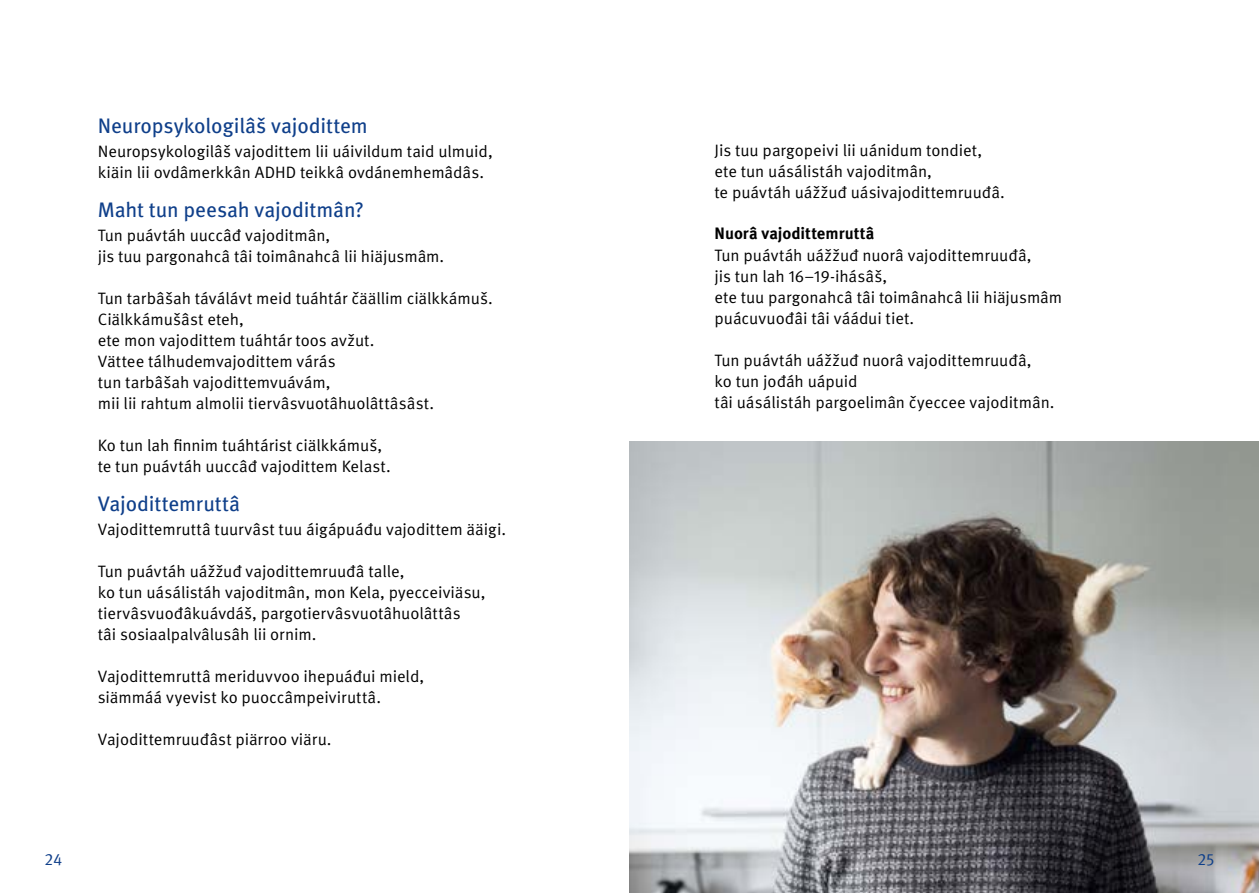
<style>
.page{position:relative;width:1259px;height:893px;background:#fff}
.page>*{position:absolute;margin:0;border:0;box-sizing:border-box;transform-origin:0 0}
.H2_otsikko{font:21px "Meta Pro";letter-spacing:-.005em;color:#0f3f8a}
.Body_copy{font:16.5px/21px "Meta Pro Norm";letter-spacing:-.005em;color:#000}
.H3_otsikko{font:700 16.5px "Meta Pro";color:#000}
.t1{font:16.5px "Meta Pro Norm";color:#0f3f8a}
</style>
<div class="page">
<img style="left:629px;top:441px;width:630px;height:452px">
<h2 class="H2_otsikko" style="left:98px;top:110px;width:271px">Neuropsykologilâš vajodittem</h2>
<p class="Body_copy" style="left:98px;top:140px;width:396px">Neuropsykologilâš vajodittem lii uáivildum taid ulmuid, kiäin lii ovdâmerkkân ADHD teikkâ ovdánemhemâdâs.</p>
<h2 class="H2_otsikko" style="left:98px;top:194px;width:268px">Maht tun peesah vajoditmân?</h2>
<p class="Body_copy" style="left:98px;top:224px;width:348px">Tun puávtáh uuccâđ vajoditmân,<br>jis tuu pargonahcâ tâi toimânahcâ lii hiäjusmâm.</p>
<p class="Body_copy" style="left:98px;top:287px;width:396px">Tun tarbâšah táválávt meid tuáhtár čäällim ciälkkámuš.</p>
<p class="Body_copy" style="left:98px;top:308px;width:278px">Ciälkkámušâst eteh,<br>ete mon vajodittem tuáhtár toos avžut.</p>
<p class="Body_copy" style="left:98px;top:350px;width:338px">Vättee tálhudemvajodittem várás<br>tun tarbâšah vajodittemvuávám,<br>mii lii rahtum almolii tiervâsvuotâhuolâttâsâst.</p>
<p class="Body_copy" style="left:98px;top:434px;width:294px">Ko tun lah finnim tuáhtárist ciälkkámuš, te tun puávtáh uuccâđ vajodittem Kelast.</p>
<h2 class="H2_otsikko" style="left:98px;top:488px;width:144px">Vajodittemruttâ</h2>
<p class="Body_copy" style="left:98px;top:518px;width:410px">Vajodittemruttâ tuurvâst tuu áigápuáđu vajodittem ääigi.</p>
<p class="Body_copy" style="left:98px;top:560px;width:389px">Tun puávtáh uážžuđ vajodittemruuđâ talle,<br>ko tun uásálistáh vajoditmân, mon Kela, pyecceiviäsu, tiervâsvuođâkuávdáš, pargotiervâsvuotâhuolâttâs<br>tâi sosiaalpalvâlusâh lii ornim.</p>
<p class="Body_copy" style="left:98px;top:665px;width:328px">Vajodittemruttâ meriduvvoo ihepuáđui mield, siämmáá vyevist ko puoccâmpeiviruttâ.</p>
<p class="Body_copy" style="left:98px;top:728px;width:235px">Vajodittemruuđâst piärroo viäru.</p>
<p class="Body_copy" style="left:714px;top:139px;width:292px">Jis tuu pargopeivi lii uánidum tondiet, ete tun uásálistáh vajoditmân,<br>te puávtáh uážžuđ uásivajodittemruuđâ.</p>
<h3 class="H3_otsikko" style="left:714px;top:220px;width:161px">Nuorâ vajodittemruttâ</h3>
<p class="Body_copy" style="left:714px;top:244px;width:349px">Tun puávtáh uážžuđ nuorâ vajodittemruuđâ,<br>jis tun lah 16–19-ihásâš,<br>ete tuu pargonahcâ tâi toimânahcâ lii hiäjusmâm puácuvuođâi tâi váádui tiet.</p>
<p class="Body_copy" style="left:714px;top:349px;width:341px">Tun puávtáh uážžuđ nuorâ vajodittemruuđâ,<br>ko tun jođáh uápuid<br>tâi uásálistáh pargoelimân čyeccee vajoditmân.</p>
<p class="t1" style="left:44px;top:847px;width:19px">24</p>
<p class="t1" style="left:1197px;top:847px;width:18px">25</p>
</div>
